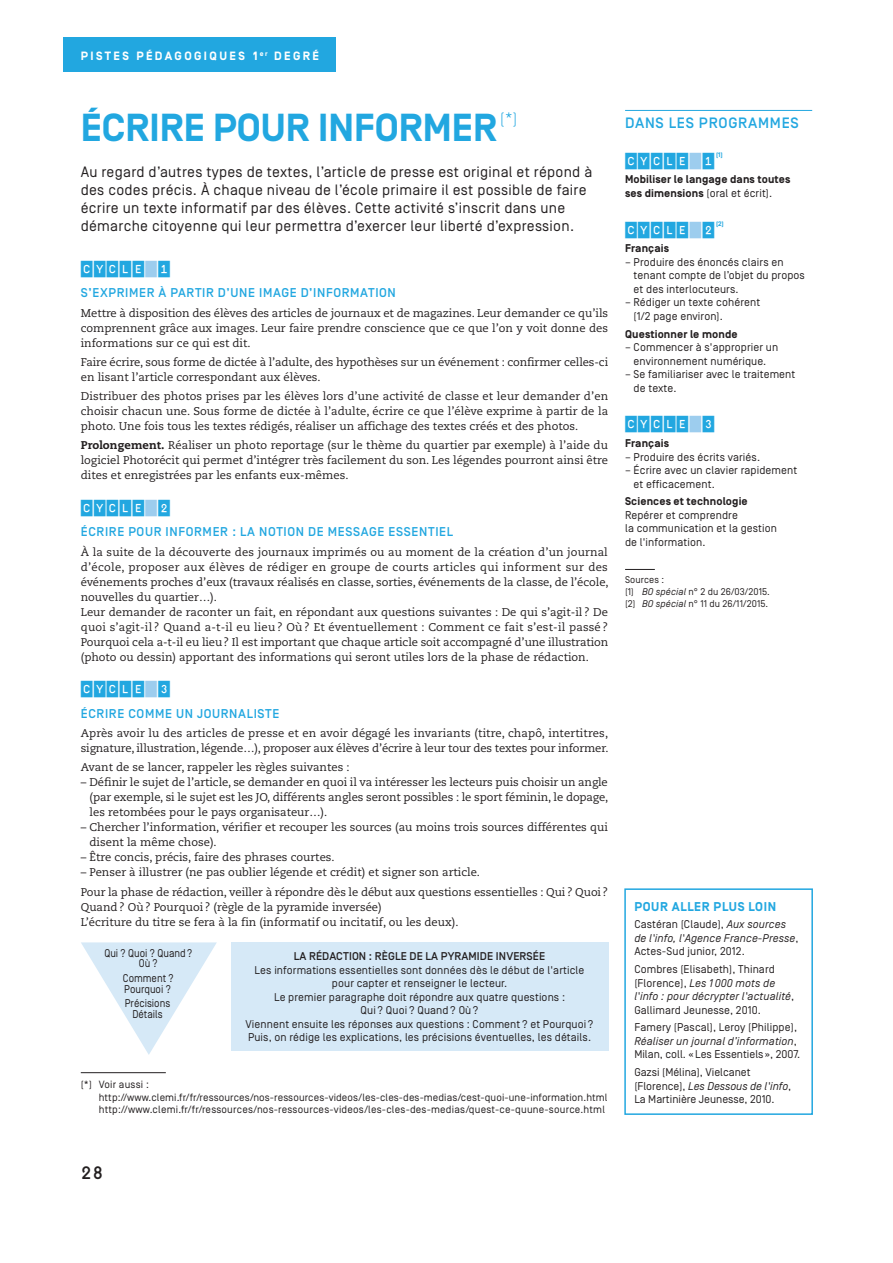
<style>
.page{position:relative;width:893px;height:1263px;background:#fff}
.page>*{position:absolute;margin:0;border:0;box-sizing:border-box;transform-origin:0 0}
.t1{font:700 39px "Simplon BP";color:#22a7e0}
.t2{font:500 18px "Simplon BP Mono";color:#231f20}
.t3{font:500 16.5px "Simplon CNDP";letter-spacing:.05em;color:#22a7e0}
.t4{font:15px/18px "Simplon BP Regular";letter-spacing:.02em;color:#231f20}
.t5{font:500 15px "Simplon BP";letter-spacing:.05em;color:#22a7e0}
.t6{font:500 12.75px "Simplon BP";letter-spacing:.05em;color:#22a7e0}
.t7{font:700 12.75px "Simplon BP";color:#22a7e0}
.t8{font:700 12px "Simplon BP";letter-spacing:.2em;color:#fff}
.t9{font:11.25px/15px "Caecilia LT Std";color:#231f20}
.t10{font:11.25px/13.5px "Simplon BP Regular";letter-spacing:.01em;color:#231f20}
.t11{font:700 11.25px "Simplon BP";letter-spacing:.01em;color:#231f20}
.t12{font:italic 11.25px/13.5px "Simplon BP Regular";letter-spacing:.01em;color:#231f20}
.t13{font:11.25px/10.5px "Simplon BP Regular";letter-spacing:.01em;color:#231f20;text-align:center;scale:.92 1}
.t14{font:500 11.25px "Simplon BP";letter-spacing:.01em;color:#231f20}
.t15{font:10.5px/12.8px "Simplon BP Regular";letter-spacing:.01em;color:#231f20}
.t16{font:9.75px/12px "Simplon BP Regular";letter-spacing:.01em;color:#231f20}
.t17{font:700 6.6px "Simplon BP";color:#22a7e0}
.s1{font-family:"Simplon BP";font-weight:700}
.s2{font-style:italic}
.s3{font-weight:800}
.s4{font-style:normal}
</style>
<div class="page">
<hr style="left:625px;top:110px;width:187px;height:1px;background:#22a7e0">
<hr style="left:625px;top:569px;width:30px;height:1px;background:#231f20">
<div style="left:624px;top:888px;width:189px;height:227px;border:2px solid #22a7e0"></div>
<hr style="left:81px;top:1072px;width:85px;height:1px;background:#231f20">
<div style="left:231px;top:942px;width:377px;height:108px;background:#d6e9f7"></div>
<svg style="left:81px;top:942px;width:136px;height:113px"></svg>
<div style="left:64px;top:38px;width:272px;height:34px;background:#22a7e0"></div>
<p class="t8" style="left:81px;top:49px;width:240px">pistes pédagogiques 1 <sup>er</sup> degré</p>
<h1 class="t1" style="left:81px;top:106px;width:438px">Écrire pour informer <sup>(*)</sup></h1>
<h3 class="t5" style="left:625px;top:114px;width:175px">DANS LES PROGRAMMES</h3>
<h3 class="t3" style="left:625px;top:152px;width:91px">CYCLE 1</h3>
<p class="t17" style="left:716px;top:151px;width:8px">(1)</p>
<p class="t11" style="left:625px;top:173px;width:167px">Mobiliser le langage dans toutes</p>
<p class="t10" style="left:625px;top:186px;width:149px"><span class="s1">ses dimensions</span> (oral et écrit).</p>
<h3 class="t3" style="left:625px;top:221px;width:91px">CYCLE 2</h3>
<p class="t17" style="left:716px;top:220px;width:9px">(2)</p>
<p class="t11" style="left:625px;top:242px;width:45px">Français</p>
<p class="t10" style="left:634px;top:255px;width:173px;text-indent:-9px">– Produire des énoncés clairs en tenant compte de l’objet du propos et des interlocuteurs.</p>
<p class="t10" style="left:634px;top:296px;width:128px;text-indent:-9px">– Rédiger un texte cohérent (1/2 page environ).</p>
<p class="t11" style="left:625px;top:327px;width:114px">Questionner le monde</p>
<p class="t10" style="left:625px;top:340px;width:155px;text-align:center">– Commencer à s'approprier un environnement numérique.</p>
<p class="t10" style="left:634px;top:367px;width:163px;text-indent:-9px">– Se familiariser avec le traitement de texte.</p>
<h3 class="t3" style="left:625px;top:416px;width:91px">CYCLE 3</h3>
<p class="t11" style="left:625px;top:437px;width:45px">Français</p>
<p class="t10" style="left:625px;top:450px;width:137px">– Produire des écrits variés.</p>
<p class="t10" style="left:634px;top:463px;width:165px;text-indent:-9px">– Écrire avec un clavier rapidement et efficacement.</p>
<p class="t11" style="left:625px;top:495px;width:124px">Sciences et technologie</p>
<p class="t10" style="left:625px;top:508px;width:153px">Repérer et comprendre<br>la communication et la gestion de l'information.</p>
<p class="t16" style="left:625px;top:574px;width:146px">Sources :<br>(1) <span class="s2">BO spécial</span> n° 2 du 26/03/2015. (2) <span class="s2">BO spécial</span> n° 11 du 26/11/2015.</p>
<p class="t4" style="left:81px;top:163px;width:513px">Au regard d’autres types de textes, l’article de presse est original et répond à des codes précis. À chaque niveau de l’école primaire il est possible de faire écrire un texte informatif par des élèves. Cette activité s’inscrit dans une démarche citoyenne qui leur permettra d’exercer leur liberté d’expression.</p>
<h3 class="t3" style="left:81px;top:261px;width:91px">CYCLE 1</h3>
<p class="t6" style="left:81px;top:286px;width:317px">S’EXPRIMER À PARTIR D’UNE IMAGE D’INFORMATION</p>
<p class="t9" style="left:81px;top:305px;width:529px;text-align:justify">Mettre à disposition des élèves des articles de journaux et de magazines. Leur demander ce qu’ils comprennent grâce aux images. Leur faire prendre conscience que ce que l’on y voit donne des informations sur ce qui est dit.</p>
<p class="t9" style="left:81px;top:355px;width:529px">Faire écrire, sous forme de dictée à l’adulte, des hypothèses sur un événement : confirmer celles-ci en lisant l’article correspondant aux élèves.</p>
<p class="t9" style="left:81px;top:389px;width:529px;text-align:justify">Distribuer des photos prises par les élèves lors d’une activité de classe et leur demander d’en choisir chacun une. Sous forme de dictée à l’adulte, écrire ce que l’élève exprime à partir de la photo. Une fois tous les textes rédigés, réaliser un affichage des textes créés et des photos.</p>
<p class="t9" style="left:81px;top:438px;width:529px;text-align:justify"><span class="s3">Prolongement.</span> Réaliser un photo reportage (sur le thème du quartier par exemple) à l’aide du logiciel Photorécit qui permet d’intégrer très facilement du son. Les légendes pourront ainsi être dites et enregistrées par les enfants eux-mêmes.</p>
<h3 class="t3" style="left:81px;top:500px;width:91px">CYCLE 2</h3>
<p class="t6" style="left:81px;top:525px;width:24px">ÉCRIRE</p>
<p class="t6" style="left:128px;top:525px;width:46px">POURINFORMER</p>
<p class="t6" style="left:232px;top:525px;width:31px">: LA NOTION</p>
<p class="t6" style="left:308px;top:525px;width:29px">DE MESSA</p>
<p class="t6" style="left:369px;top:525px;width:28px">GE ESSENTIEL</p>
<p class="t9" style="left:81px;top:544px;width:529px">À la suite de la découverte des journaux imprimés ou au moment de la création d’un journal d’école, proposer aux élèves de rédiger en groupe de courts articles qui informent sur des événements proches d’eux (travaux réalisés en classe, sorties, événements de la classe, de l’école, nouvelles du quartier…).<br>Leur demander de raconter un fait, en répondant aux questions suivantes : De qui s’agit-il ? De quoi s’agit-il ? Quand a-t-il eu lieu? Où? Et éventuellement : Comment ce fait s’est-il passé ?<br>Pourquoi cela a-t-il eu lieu? Il est important que chaque article soit accompagné d’une illustration (photo ou dessin) apportant des informations qui seront utiles lors de la phase de rédaction.</p>
<h3 class="t3" style="left:81px;top:681px;width:91px">CYCLE 3</h3>
<p class="t6" style="left:81px;top:706px;width:24px">ÉCRIRE</p>
<p class="t6" style="left:128px;top:706px;width:18px">COMME</p>
<p class="t6" style="left:176px;top:706px;width:53px">UN JOURNALISTE</p>
<p class="t9" style="left:81px;top:726px;width:529px">Après avoir lu des articles de presse et en avoir dégagé les invariants (titre, chapô, intertitres, signature, illustration, légende…), proposer aux élèves d’écrire à leur tour des textes pour informer.</p>
<p class="t9" style="left:81px;top:760px;width:270px">Avant de se lancer, rappeler les règles suivantes :</p>
<p class="t9" style="left:90px;top:775px;width:520px;text-align:justify;text-indent:-9px">– Définir le sujet de l’article, se demander en quoi il va intéresser les lecteurs puis choisir un angle (par exemple, si le sujet est les JO, différents angles seront possibles : le sport féminin, le dopage, les retombées pour le pays organisateur…).</p>
<p class="t9" style="left:90px;top:820px;width:520px;text-indent:-9px">– Chercher l’information, vérifier et recouper les sources (au moins trois sources différentes qui disent la même chose).</p>
<p class="t9" style="left:81px;top:850px;width:255px">– Être concis, précis, faire des phrases courtes.</p>
<p class="t9" style="left:81px;top:863px;width:529px;line-height:19.2px">– Penser à illustrer (ne pas oublier légende et crédit) et signer son article.<br>Pour la phase de rédaction, veiller à répondre dès le début aux questions essentielles : Qui ? Quoi?</p>
<p class="t9" style="left:81px;top:899px;width:379px">Quand? Où? Pourquoi ? (règle de la pyramide inversée)<br>L’écriture du titre se fera à la fin (informatif ou incitatif, ou les deux).</p>
<p class="t7" style="left:634px;top:899px;width:18px">POUR</p>
<p class="t7" style="left:672px;top:899px;width:9px">ALLER</p>
<p class="t7" style="left:714px;top:899px;width:17px">PLUS</p>
<p class="t7" style="left:748px;top:899px;width:8px">LOIN</p>
<p class="t12" style="left:634px;top:918px;width:166px"><span class="s4">Castéran (Claude),</span> Aux sources de l'info, l'Agence France-Presse<span class="s4">,<br>Actes-Sud junior, 2012.</span></p>
<p class="t10" style="left:634px;top:962px;width:162px">Combres (Elisabeth), Thinard (Florence), <span class="s2">Les 1 000 mots de l'info : pour décrypter l'actualité</span>,<br>Gallimard Jeunesse, 2010.</p>
<p class="t10" style="left:634px;top:1021px;width:168px">Famery (Pascal), Leroy (Philippe),<br><span class="s2">Réaliser un journal d’information</span>,<br>Milan, coll. « Les Essentiels », 2007.</p>
<p class="t10" style="left:634px;top:1065px;width:158px">Gazsi (Mélina), Vielcanet (Florence), <span class="s2">Les Dessous de l'info</span>,<br>La Martinière Jeunesse, 2010.</p>
<p class="t13" style="left:104px;top:948px;width:97px">Qui ? Quoi ? Quand?<br>Où ?</p>
<p class="t13" style="left:123px;top:973px;width:57px;text-align:left">Comment ?<br>Pourquoi ?</p>
<p class="t13" style="left:125px;top:998px;width:51px">Précisions<br>Détails</p>
<p class="t14" style="left:294px;top:950px;width:23px">LA RÉDA</p>
<p class="t14" style="left:336px;top:950px;width:14px">CTION</p>
<p class="t14" style="left:369px;top:950px;width:93px">: RÈGLE DE LA PYRAMIDE</p>
<p class="t14" style="left:496px;top:950px;width:25px">INVERSÉE</p>
<p class="t10" style="left:245px;top:963px;width:350px;text-align:center">Les informations essentielles sont données dès le début de l'article pour capter et renseigner le lecteur.<br>Le premier paragraphe doit répondre aux quatre questions :<br>Qui ? Quoi ? Quand ? Où ?<br>Viennent ensuite les réponses aux questions : Comment ? et Pourquoi ?<br>Puis, on rédige les explications, les précisions éventuelles, les détails.</p>
<p class="t15" style="left:99px;top:1078px;width:510px;text-indent:-18px">(*) Voir aussi : http://www.clemi.fr/fr/ressources/nos-ressources-videos/les-cles-des-medias/cest-quoi-une-information.html http://www.clemi.fr/fr/ressources/nos-ressources-videos/les-cles-des-medias/quest-ce-quune-source.html</p>
<h2 class="t2" style="left:81px;top:1161px;width:24px">28</h2>
</div>
